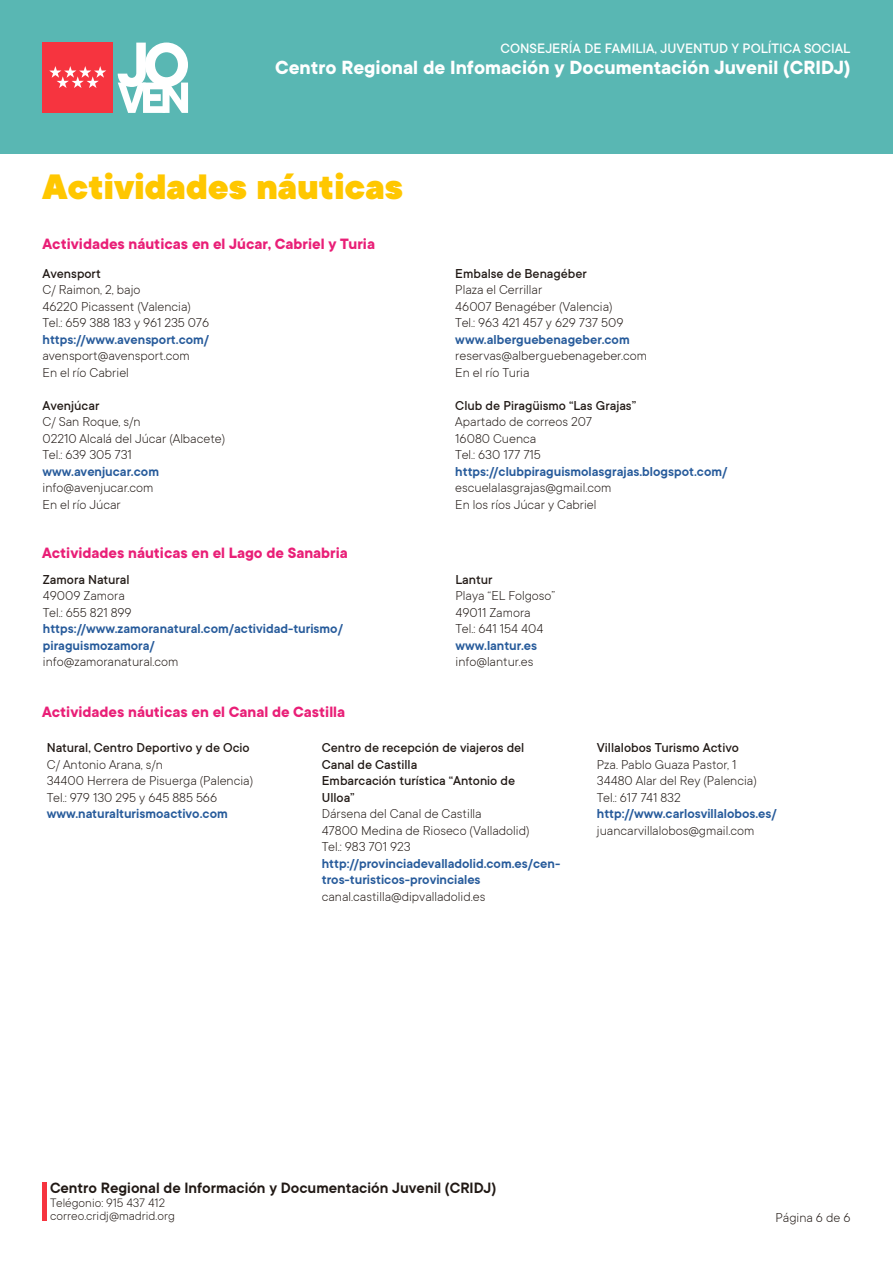
<style>
.page{position:relative;width:893px;height:1263px;background:#fff}
.page>*{position:absolute;margin:0;border:0;box-sizing:border-box;transform-origin:0 0}
.t1{font:900 39px "TT Commons";color:#ffc700}
.t2{font:700 21px "TT Commons";color:#fff}
.t3{font:700 16.5px "TT Commons";color:#e91f77}
.t4{font:600 16.5px "TT Commons";color:#211915}
.t5{font:500 15px "TT Commons";color:#fff}
.t6{font:300 14.25px/16.5px "TT Commons";color:#211915}
.t7{font:600 14.25px/16.5px "TT Commons";color:#275b9b}
.t8{font:500 14.25px/16.5px "TT Commons";color:#211915}
.t9{font:300 13.5px/13.5px "TT Commons";color:#211915}
</style>
<div class="page">
<div style="left:0;top:0;width:893px;height:153px;background:#59b7b3"></div>
<div style="left:43px;top:43px;width:70px;height:70px;background:#f6343f"></div>
<svg style="left:49px;top:66px;width:57px;height:22px"></svg>
<svg style="left:118px;top:43px;width:70px;height:70px"></svg>
<hr style="left:43px;top:1182px;width:4px;height:38px;background:#f6343f">
<p class="t5" style="left:501px;top:40px;width:351px">CONSEJERÍA DE FAMILIA, JUVENTUD Y POLÍTICA SOCIAL</p>
<h2 class="t2" style="left:275px;top:56px;width:577px">Centro Regional de Infomación y Documentación Juvenil (CRIDJ)</h2>
<h1 class="t1" style="left:43px;top:165px;width:362px">Actividades náuticas</h1>
<p class="t3" style="left:43px;top:234px;width:334px">Actividades náuticas en el Júcar, Cabriel y Turia</p>
<p class="t8" style="left:43px;top:265px;width:60px">Avensport</p>
<p class="t6" style="left:43px;top:282px;width:168px">C/ Raimon, 2, bajo<br>46220 Picassent (Valencia)<br>Tel.: 659 388 183 y 961 235 076</p>
<p class="t7" style="left:43px;top:331px;width:168px">https://www.avensport.com/</p>
<p class="t6" style="left:43px;top:348px;width:149px">avensport@avensport.com<br>En el río Cabriel</p>
<p class="t8" style="left:43px;top:397px;width:58px">Avenjúcar</p>
<p class="t6" style="left:43px;top:414px;width:184px">C/ San Roque, s/n<br>02210 Alcalá del Júcar (Albacete)<br>Tel.: 639 305 731</p>
<p class="t7" style="left:43px;top:463px;width:118px">www.avenjucar.com</p>
<p class="t6" style="left:43px;top:480px;width:113px">info@avenjucar.com<br>En el río Júcar</p>
<p class="t3" style="left:42px;top:544px;width:307px">Actividades náuticas en el Lago de Sanabria</p>
<p class="t8" style="left:43px;top:571px;width:88px">Zamora Natural</p>
<p class="t6" style="left:43px;top:588px;width:90px">49009 Zamora<br>Tel.: 655 821 899</p>
<p class="t7" style="left:43px;top:621px;width:302px">https://www.zamoranatural.com/actividad-turismo/ piraguismozamora/</p>
<p class="t6" style="left:43px;top:654px;width:137px">info@zamoranatural.com</p>
<p class="t8" style="left:455px;top:265px;width:133px">Embalse de Benagéber</p>
<p class="t6" style="left:455px;top:282px;width:170px">Plaza el Cerrillar<br>46007 Benagéber (Valencia)<br>Tel.: 963 421 457 y 629 737 509</p>
<p class="t7" style="left:455px;top:331px;width:176px">www.alberguebenageber.com</p>
<p class="t6" style="left:455px;top:348px;width:193px">reservas@alberguebenageber.com<br>En el río Turia</p>
<p class="t8" style="left:455px;top:397px;width:182px">Club de Piragüismo “Las Grajas”</p>
<p class="t6" style="left:455px;top:414px;width:138px">Apartado de correos 207<br>16080 Cuenca<br>Tel.: 630 177 715</p>
<p class="t7" style="left:455px;top:463px;width:274px">https://clubpiraguismolasgrajas.blogspot.com/</p>
<p class="t6" style="left:455px;top:480px;width:157px">escuelalasgrajas@gmail.com<br>En los ríos Júcar y Cabriel</p>
<p class="t8" style="left:455px;top:571px;width:39px">Lantur</p>
<p class="t6" style="left:455px;top:588px;width:101px">Playa “EL Folgoso”<br>49011 Zamora<br>Tel.: 641 154 404</p>
<p class="t7" style="left:455px;top:637px;width:83px">www.lantur.es</p>
<p class="t6" style="left:455px;top:654px;width:79px">info@lantur.es</p>
<p class="t3" style="left:42px;top:703px;width:304px">Actividades náuticas en el Canal de Castilla</p>
<p class="t8" style="left:47px;top:740px;width:204px">Natural, Centro Deportivo y de Ocio</p>
<p class="t6" style="left:47px;top:756px;width:208px">C/ Antonio Arana, s/n<br>34400 Herrera de Pisuerga (Palencia)<br>Tel.: 979 130 295 y 645 885 566</p>
<p class="t7" style="left:47px;top:806px;width:183px">www.naturalturismoactivo.com</p>
<p class="t8" style="left:322px;top:740px;width:204px">Centro de recepción de viajeros del<br>Canal de Castilla<br>Embarcación turística “Antonio de<br>Ulloa”</p>
<p class="t6" style="left:322px;top:806px;width:209px">Dársena del Canal de Castilla<br>47800 Medina de Rioseco (Valladolid)<br>Tel.: 983 701 923</p>
<p class="t7" style="left:322px;top:855px;width:240px">http://provinciadevalladolid.com.es/cen&shy;tros-turisticos-provinciales</p>
<p class="t6" style="left:322px;top:888px;width:165px">canal.castilla@dipvalladolid.es</p>
<p class="t8" style="left:597px;top:740px;width:144px">Villalobos Turismo Activo</p>
<p class="t6" style="left:597px;top:756px;width:161px">Pza. Pablo Guaza Pastor, 1<br>34480 Alar del Rey (Palencia)<br>Tel.: 617 741 832</p>
<p class="t7" style="left:597px;top:806px;width:181px">http://www.carlosvillalobos.es/</p>
<p class="t6" style="left:597px;top:822px;width:159px">juancarvillalobos@gmail.com</p>
<p class="t4" style="left:50px;top:1179px;width:448px">Centro Regional de Información y Documentación Juvenil (CRIDJ)</p>
<p class="t9" style="left:50px;top:1196px;width:126px">Telégonio: 915 437 412 correo.cridj@madrid.org</p>
<p class="t6" style="left:776px;top:1209px;width:76px">Página 6 de 6</p>
</div>
